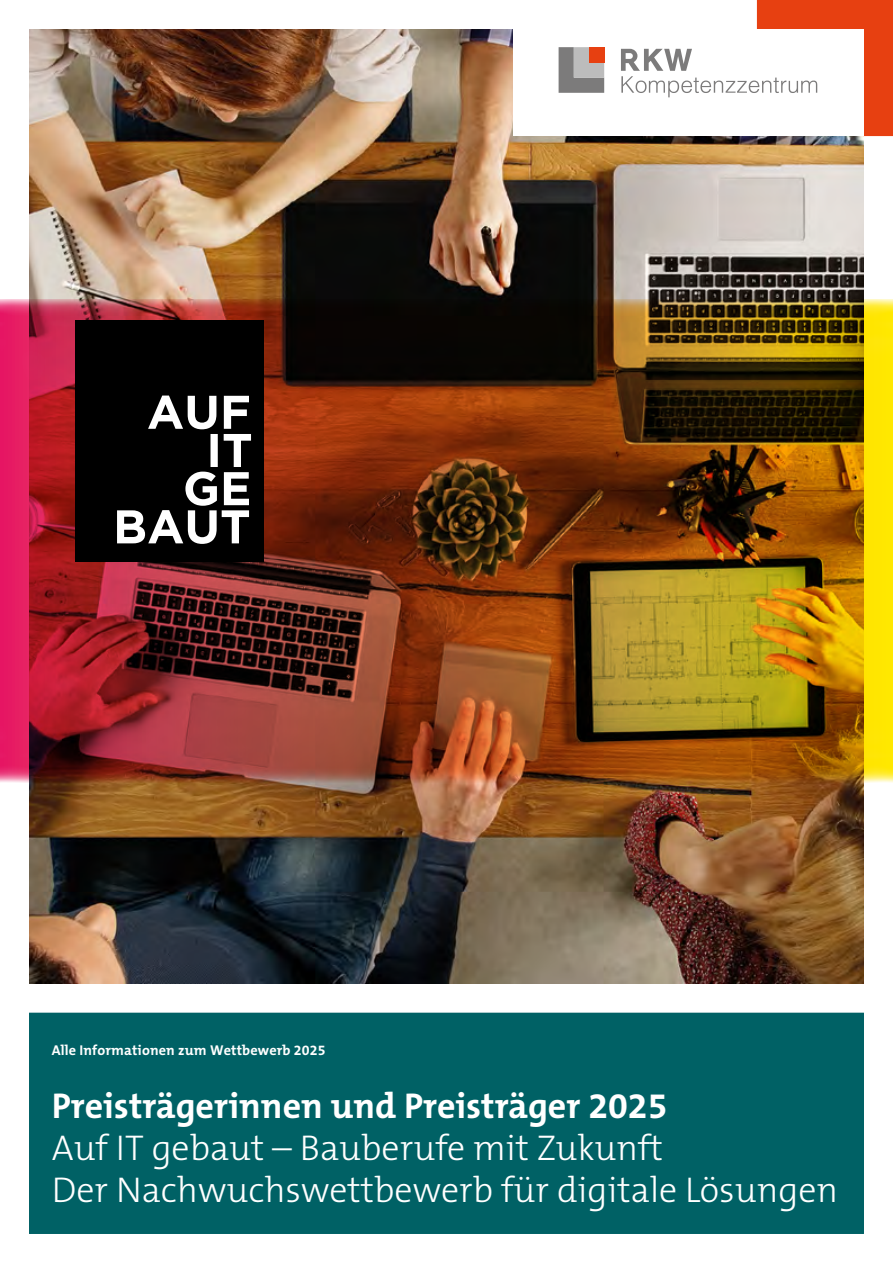
<style>
.page{position:relative;width:893px;height:1263px;background:#fff}
.page>*{position:absolute;margin:0;border:0;box-sizing:border-box;transform-origin:0 0}
.t1{font:300 36px/42px "The Mix B W3";color:#fff}
.t2{font:700 36px "The Mix B W7";color:#fff}
.t3{font:700 14.25px "The Mix B W7";letter-spacing:.01em;color:#fff}
</style>
<div class="page">
<img style="left:30px;top:30px;width:833px;height:953px">
<img style="left:0;top:299px;width:893px;height:483px">
<div style="left:30px;top:1013px;width:833px;height:220px;background:#006165"></div>
<div style="left:29px;top:1013px;width:835px;height:221px;border:2px solid #006165"></div>
<div style="left:513px;top:30px;width:350px;height:106px;background:#fff"></div>
<svg style="left:621px;top:0;width:272px;height:136px"></svg>
<svg style="left:559px;top:47px;width:45px;height:46px"></svg>
<div style="left:589px;top:47px;width:15px;height:15px;background:#e74011"></div>
<div style="left:75px;top:320px;width:189px;height:241px;background:#000"></div>
<svg style="left:117px;top:396px;width:134px;height:148px"></svg>
<p class="t3" style="left:52px;top:1041px;width:275px">Alle Informationen zum Wettbewerb 2025</p>
<p class="t2" style="left:52px;top:1083px;width:617px">Preisträgerinnen und Preisträger 2025</p>
<p class="t1" style="left:52px;top:1127px;width:788px">Auf IT gebaut – Bauberufe mit Zukunft<br>Der Nachwuchswettbewerb für digitale Lösungen</p>
</div>
